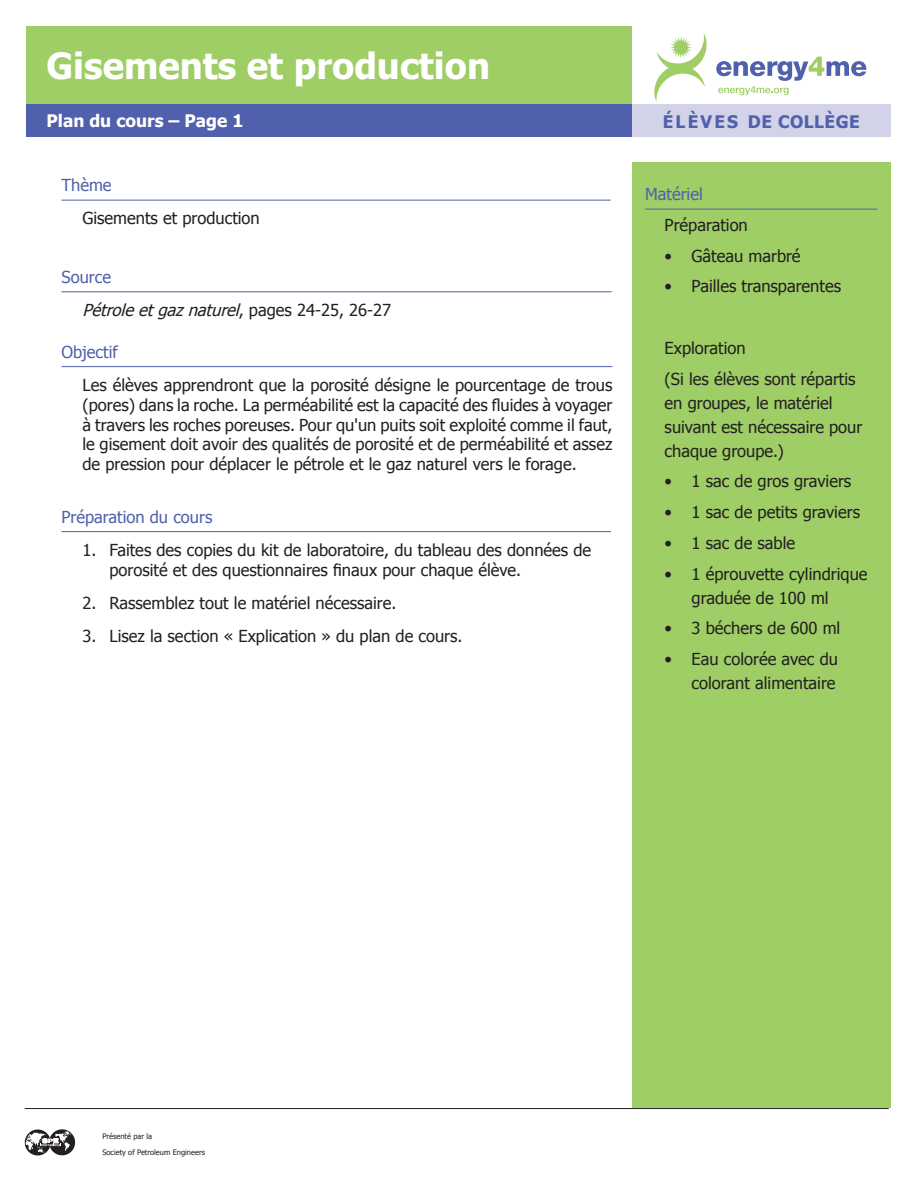
<style>
.page{position:relative;width:918px;height:1188px;background:#fff}
.page>*{position:absolute;margin:0;border:0;box-sizing:border-box;transform-origin:0 0}
.t1{font:700 36px "Tahoma";color:#fff}
.t2{font:700 17.25px "Tahoma";color:#fff}
.t3{font:700 17.25px "Tahoma";letter-spacing:.03em;color:#5060ac}
.t4{font:16.5px/19.8px "Tahoma";color:#231f20}
.t5{font:italic 16.5px/33.3px "Tahoma";color:#231f20}
.t6{font:16.5px "Tahoma";color:#5060ac}
.t7{font:7.5px/15.8px "Tahoma";color:#231f20}
.s1{font-style:normal;color:#5060ac}
.s2{font-style:normal}
</style>
<div class="page">
<div style="left:632px;top:162px;width:259px;height:946px;background:#9fce66"></div>
<div style="left:632px;top:104px;width:259px;height:33px;background:#d2d3e9"></div>
<hr style="left:25px;top:1108px;width:864px;height:1px;background:#231f20">
<div style="left:26px;top:26px;width:606px;height:77px;background:#9fce66"></div>
<div style="left:26px;top:104px;width:606px;height:33px;background:#5060ac"></div>
<svg style="left:25px;top:1129px;width:26px;height:26px"></svg>
<div style="left:49px;top:1129px;width:26px;height:26px;background:#231f20;border-radius:50%"></div>
<svg style="left:26px;top:1131px;width:45px;height:22px"></svg>
<hr style="left:645px;top:209px;width:233px;height:1px;background:#5060ac">
<hr style="left:62px;top:200px;width:549px;height:1px;background:#5060ac">
<hr style="left:62px;top:291px;width:550px;height:1px;background:#5060ac">
<hr style="left:62px;top:366px;width:550px;height:1px;background:#5060ac">
<hr style="left:62px;top:531px;width:549px;height:1px;background:#5060ac">
<svg style="left:654px;top:33px;width:213px;height:69px"></svg>
<h1 class="t1" style="left:46px;top:49px;width:445px">Gisements et production</h1>
<p class="t2" style="left:46px;top:113px;width:198px">Plan du cours – Page 1</p>
<p class="t3" style="left:663px;top:114px;width:198px">ÉLÈVES DE COLLÈGE</p>
<p class="t6" style="left:62px;top:178px;width:52px">Thème</p>
<p class="t4" style="left:82px;top:209px;width:179px">Gisements et production</p>
<p class="t5" style="left:82px;top:261px;width:310px;text-indent:-21px"><span class="s1">Source<br></span>Pétrole etgaznaturel<span class="s2">, p a g e s 2 4 - 2 5 , 2 6 - 2 7</span></p>
<p class="t6" style="left:62px;top:344px;width:58px">Objectif</p>
<p class="t4" style="left:82px;top:376px;width:531px;text-align:justify">Les élèves apprendront que la porosité désigne le pourcentage de trous (pores) dans la roche. La perméabilité est la capacité des fluides à voyager à travers les roches poreuses. Pour qu'un puits soit exploité comme il faut, le gisement doit avoir des qualités de porosité et de perméabilité et assez de pression pour déplacer le pétrole et le gaz naturel vers le forage.</p>
<p class="t6" style="left:62px;top:509px;width:152px">Préparation du cours</p>
<p class="t4" style="left:110px;top:541px;width:483px;text-indent:-27px">1. Faites des copies du kit de laboratoire, du tableau des données de porosité et des questionnaires finaux pour chaque élève.</p>
<p class="t4" style="left:82px;top:594px;width:316px">2. Rassemblez tout le matériel nécessaire.</p>
<p class="t4" style="left:82px;top:627px;width:382px">3. Lisez la section « Explication » du plan de cours.</p>
<p class="t6" style="left:645px;top:187px;width:59px">Matériel</p>
<p class="t4" style="left:665px;top:216px;width:85px">Préparation</p>
<p class="t4" style="left:665px;top:245px;width:138px">• Gâteau marbré</p>
<p class="t4" style="left:665px;top:276px;width:178px">• Pailles transparentes</p>
<p class="t4" style="left:665px;top:333px;width:192px;line-height:30.8px">Exploration<br>(Si les élèves sont répartis</p>
<p class="t4" style="left:665px;top:392px;width:199px;line-height:24px">en groupes, le matériel suivant est nécessaire pour chaque groupe.)</p>
<p class="t4" style="left:665px;top:471px;width:188px">• 1 sac de gros graviers</p>
<p class="t4" style="left:665px;top:501px;width:197px">• 1 sac de petits graviers</p>
<p class="t4" style="left:665px;top:532px;width:132px">• 1 sac de sable</p>
<p class="t4" style="left:692px;top:561px;width:177px;line-height:24px;text-indent:-27px">• 1 éprouvette cylindrique graduée de 100 ml</p>
<p class="t4" style="left:665px;top:618px;width:177px">• 3 béchers de 600 ml</p>
<p class="t4" style="left:665px;top:646px;width:175px;line-height:24px;text-align:right">• Eau colorée avec du colorant alimentaire</p>
<p class="t7" style="left:102px;top:1129px;width:104px">Présenté par la<br>Society of Petroleum Engineers</p>
</div>
